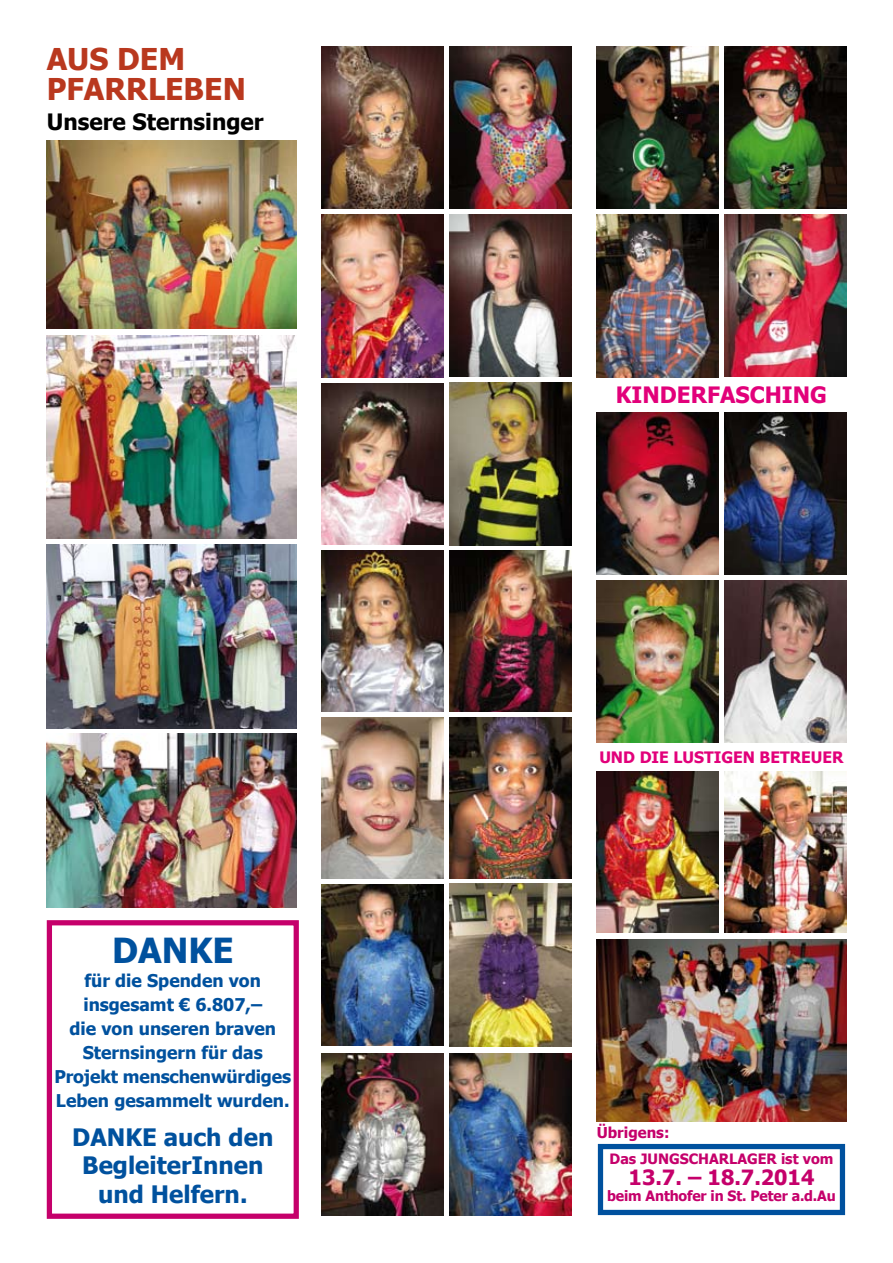
<style>
.page{position:relative;width:893px;height:1263px;background:#fff}
.page>*{position:absolute;margin:0;border:0;box-sizing:border-box;transform-origin:0 0}
.t1{font:700 34.5px "Tahoma";color:#00519e}
.t2{font:700 30px/30px "Tahoma";color:#b9381e}
.t3{font:700 24px/28.5px "Tahoma";color:#00519e;text-align:center}
.t4{font:700 22.5px "Tahoma";color:#000}
.t5{font:700 22.5px "Tahoma";color:#e2007a}
.t6{font:700 21px "Tahoma";color:#c5006b}
.t7{font:700 17.55px/24px "Tahoma";color:#00519e;text-align:center}
.t8{font:700 15.75px "Tahoma";color:#e2007a}
.t9{font:700 15px "Tahoma";color:#c5006b}
.t10{font:700 14.25px "Tahoma";color:#c5006b}
</style>
<div class="page">
<img style="left:47px;top:141px;width:249px;height:188px">
<img style="left:47px;top:335px;width:249px;height:204px">
<img style="left:47px;top:544px;width:249px;height:185px">
<img style="left:47px;top:733px;width:249px;height:174px">
<div style="left:47px;top:920px;width:252px;height:299px;border:5px solid #c5006b"></div>
<img style="left:322px;top:47px;width:122px;height:161px">
<img style="left:322px;top:215px;width:122px;height:162px">
<img style="left:322px;top:383px;width:122px;height:162px">
<img style="left:322px;top:550px;width:122px;height:162px">
<img style="left:322px;top:717px;width:122px;height:162px">
<img style="left:322px;top:884px;width:122px;height:162px">
<img style="left:322px;top:1054px;width:122px;height:161px">
<img style="left:449px;top:47px;width:122px;height:161px">
<img style="left:449px;top:215px;width:122px;height:162px">
<img style="left:449px;top:382px;width:122px;height:163px">
<img style="left:449px;top:550px;width:122px;height:162px">
<img style="left:449px;top:717px;width:122px;height:162px">
<img style="left:449px;top:884px;width:122px;height:162px">
<img style="left:449px;top:1053px;width:122px;height:163px">
<img style="left:597px;top:47px;width:122px;height:161px">
<img style="left:597px;top:215px;width:122px;height:162px">
<img style="left:724px;top:47px;width:122px;height:161px">
<img style="left:724px;top:215px;width:122px;height:162px">
<img style="left:597px;top:412px;width:122px;height:162px">
<img style="left:597px;top:581px;width:122px;height:161px">
<img style="left:724px;top:412px;width:122px;height:162px">
<img style="left:724px;top:581px;width:122px;height:161px">
<img style="left:597px;top:771px;width:122px;height:162px">
<img style="left:597px;top:939px;width:249px;height:182px">
<img style="left:724px;top:771px;width:122px;height:162px">
<div style="left:598px;top:1144px;width:247px;height:71px;border:5px solid #00519e"></div>
<h2 class="t2" style="left:47px;top:43px;width:201px">AUS DEM<br>PFARRLEBEN</h2>
<p class="t4" style="left:47px;top:107px;width:218px">Unsere Sternsinger</p>
<h1 class="t1" style="left:112px;top:928px;width:123px">DANKE</h1>
<p class="t7" style="left:54px;top:968px;width:238px">für die Spenden von insgesamt € 6.807,–<br>die von unseren braven<br>Sternsingern für das<br>Projekt menschenwürdiges<br>Leben gesammelt wurden.</p>
<h3 class="t3" style="left:72px;top:1122px;width:203px">DANKE auch den<br>BegleiterInnen und Helfern.</h3>
<p class="t5" style="left:616px;top:380px;width:32px">Kinderfasching</p>
<p class="t8" style="left:599px;top:747px;width:246px">UND DIE LUSTIGEN BETREUER</p>
<p class="t9" style="left:597px;top:1123px;width:74px">Übrigens:</p>
<p class="t10" style="left:610px;top:1150px;width:225px">Das JUNGSCHARLAGER ist vom</p>
<p class="t6" style="left:629px;top:1164px;width:187px">13.7. – 18.7.2014</p>
<p class="t10" style="left:607px;top:1187px;width:230px">beim Anthofer in St. Peter a.d.Au</p>
</div>
